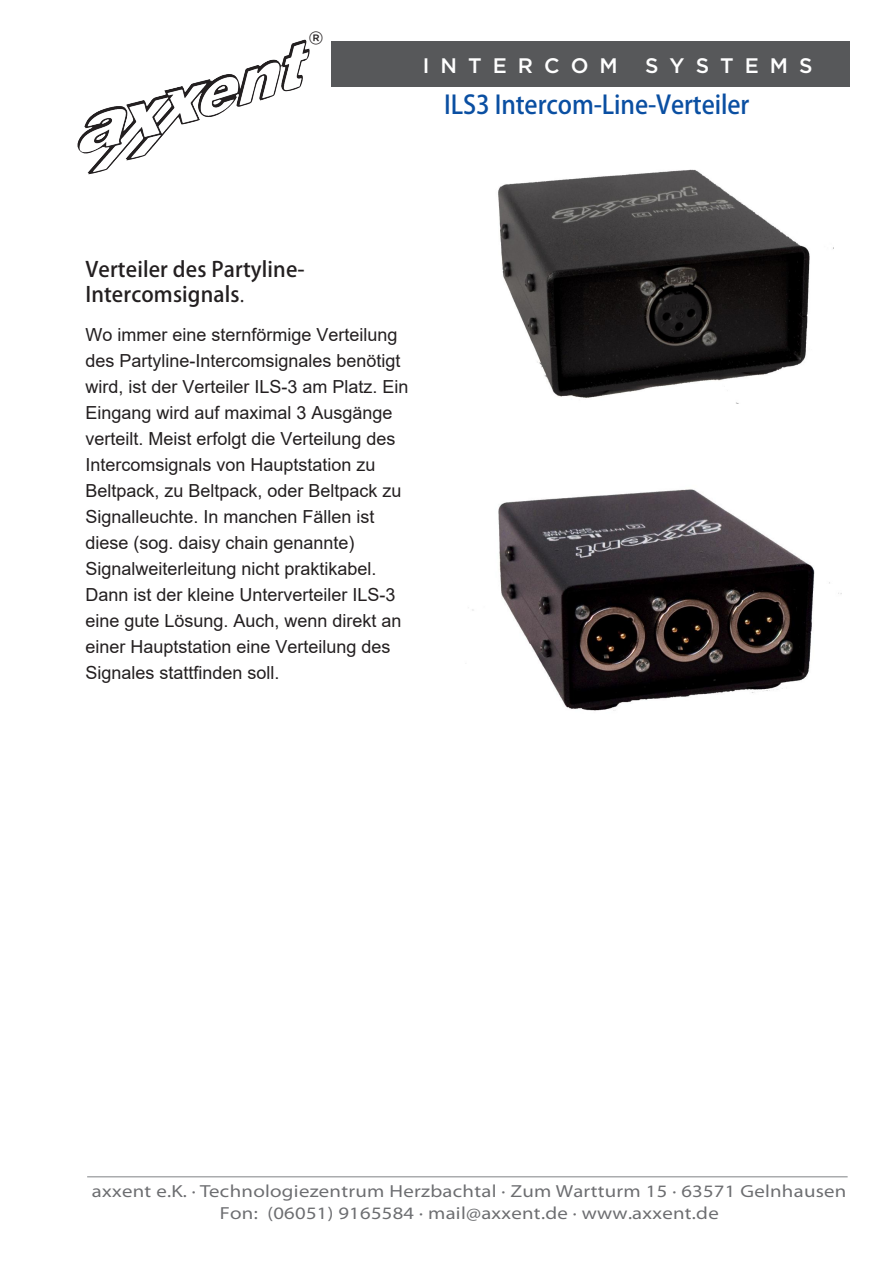
<style>
.page{position:relative;width:893px;height:1263px;background:#fff}
.page>*{position:absolute;margin:0;border:0;box-sizing:border-box;transform-origin:0 0}
.t1{font:37.5px "Gotham";color:#231f20}
.t2{font:700 25.5px "Adobe Fan Heiti Std";letter-spacing:-.005em;color:#0a4fa2;scale:.95 1}
.t3{font:21px/25.2px "Adobe Heiti Std";letter-spacing:.005em;color:#231f20}
.t4{font:500 21px "Gotham";color:#fff}
.t5{font:18px/26px "Arial";color:#231f20}
.t6{font:semi-expanded 17.55px/21.9px "Myriad Pro";letter-spacing:.015em;color:#6c6d70;text-align:center;scale:1.09 1}
.s1{font-family:"Minion Pro"}
</style>
<div class="page">
<hr style="left:87px;top:1176px;width:761px;height:1px;background:#808285">
<img style="left:472px;top:489px;width:370px;height:222px">
<img style="left:498px;top:169px;width:336px;height:235px">
<img style="left:77px;top:39px;width:233px;height:135px">
<div style="left:331px;top:41px;width:519px;height:45px;background:#57585a"></div>
<h1 class="t1" style="left:309px;top:20px;width:17px">®</h1>
<p class="t4" style="left:423px;top:52px;width:196px">I N T E R C O M</p>
<p class="t4" style="left:645px;top:52px;width:169px">S Y S T E M S</p>
<h2 class="t2" style="left:444px;top:89px;width:323px">ILS3 Intercom-Line-Verteiler</h2>
<p class="t3" style="left:85px;top:257px;width:221px">Verteiler des Partyline-<br>Intercomsignals<span class="s1">.</span></p>
<p class="t5" style="left:85px;top:321px;width:325px">Wo immer eine sternförmige Verteilung des Partyline-Intercomsignales benötigt wird, ist der Verteiler ILS-3 am Platz. Ein Eingang wird auf maximal 3 Ausgänge verteilt. Meist erfolgt die Verteilung des Intercomsignals von Hauptstation zu Beltpack, zu Beltpack, oder Beltpack zu Signalleuchte. In manchen Fällen ist diese (sog. daisy chain genannte)<br>Signalweiterleitung nicht praktikabel.<br>Dann ist der kleine Unterverteiler ILS-3 eine gute Lösung. Auch, wenn direkt an einer Hauptstation eine Verteilung des Signales stattfinden soll.</p>
<p class="t6" style="left:92px;top:1180px;width:694px">axxent e.K. · Technologiezentrum Herzbachtal · Zum Wartturm 15 · 63571 Gelnhausen<br>Fon: (06051) 9165584 · mail@axxent.de · www.axxent.de</p>
</div>
